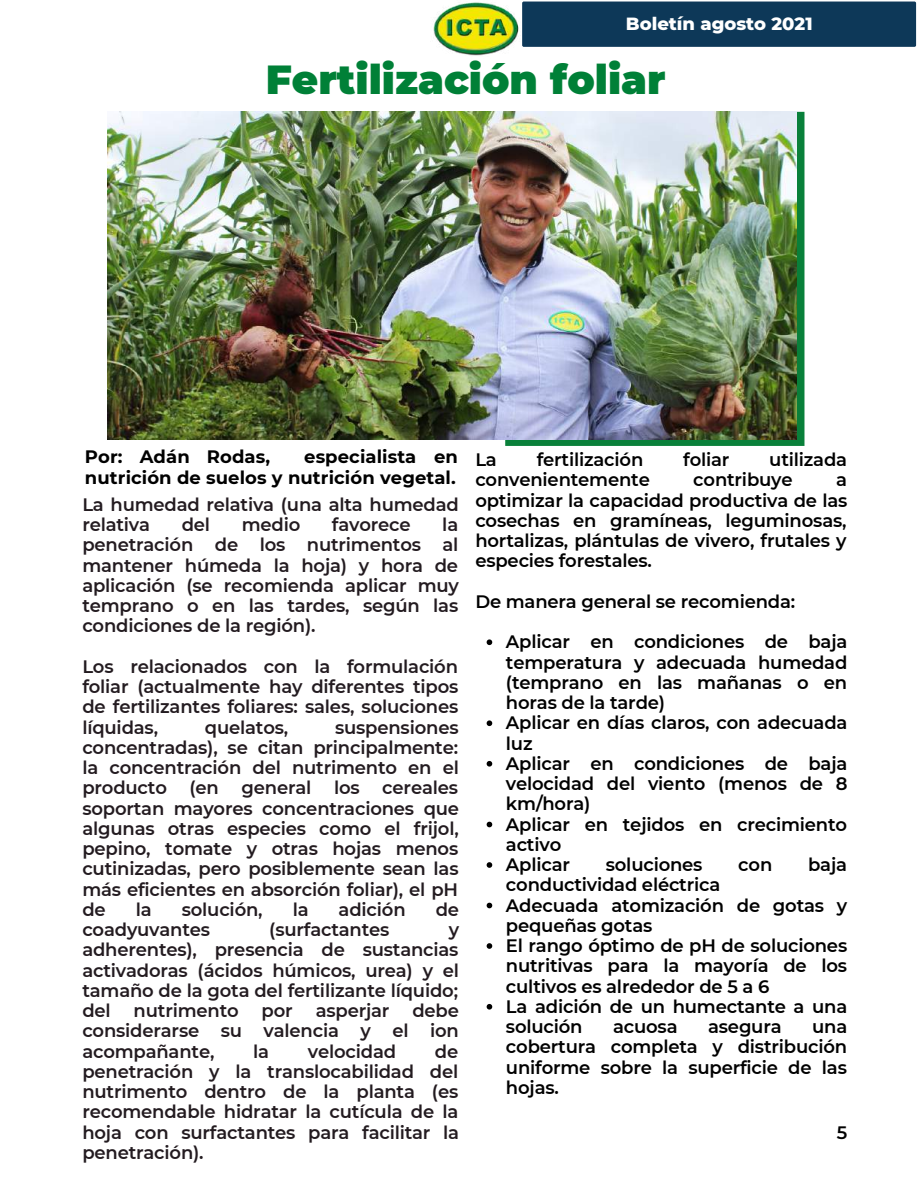
<style>
.page{position:relative;width:918px;height:1188px;background:#fff}
.page>*{position:absolute;margin:0;border:0;box-sizing:border-box;transform-origin:0 0}
.t1{font:900 40.5px "Montserrat";color:#008037}
.t2{font:600 18px/20.2px "Montserrat";letter-spacing:-.01em;color:#231b20;text-align:justify}
.t3{font:600 18px/20.2px "Montserrat";letter-spacing:-.01em;color:#000}
.t4{font:700 18px/21.3px "Montserrat";letter-spacing:.005em;color:#000;text-align:right}
.t5{font:800 18px "Montserrat";color:#fff}
</style>
<div class="page">
<div style="left:522px;top:1px;width:395px;height:46px;background:#0d3858"></div>
<img style="left:433px;top:2px;width:86px;height:54px">
<svg style="left:505px;top:112px;width:299px;height:334px;fill:#09803a"></svg>
<img style="left:108px;top:111px;width:688px;height:329px">
<svg style="left:487px;top:639px;width:5px;height:6px"></svg>
<svg style="left:487px;top:720px;width:5px;height:6px"></svg>
<svg style="left:487px;top:761px;width:5px;height:6px"></svg>
<svg style="left:487px;top:822px;width:5px;height:5px"></svg>
<svg style="left:487px;top:862px;width:5px;height:6px"></svg>
<svg style="left:487px;top:903px;width:5px;height:5px"></svg>
<svg style="left:487px;top:943px;width:5px;height:6px"></svg>
<svg style="left:487px;top:1004px;width:5px;height:6px"></svg>
<p class="t5" style="left:626px;top:12px;width:188px">Boletín agosto 2021</p>
<h1 class="t1" style="left:266px;top:55px;width:401px">Fertilización foliar</h1>
<p class="t4" style="left:85px;top:446px;width:375px">especialista en<br>nutrición de suelos y nutrición vegetal.</p>
<p class="t4" style="left:85px;top:446px;width:187px">Por: Adán Rodas,</p>
<p class="t2" style="left:82px;top:494px;width:378px">La humedad relativa (una alta humedad relativa</p>
<p class="t2" style="left:182px;top:515px;width:30px">del</p>
<p class="t2" style="left:242px;top:515px;width:60px">medio</p>
<p class="t2" style="left:332px;top:515px;width:80px">favorece</p>
<p class="t2" style="left:82px;top:515px;width:378px;text-indent:360px">la penetración de los nutrimentos al mantener húmeda la hoja) y hora de aplicación (se recomienda aplicar muy temprano o en las tardes, según las condiciones de la región).</p>
<p class="t2" style="left:82px;top:656px;width:378px">Los relacionados con la formulación foliar (actualmente hay diferentes tipos de fertilizantes foliares: sales, soluciones líquidas,</p>
<p class="t2" style="left:82px;top:717px;width:378px;text-indent:253px">suspensiones concentradas), se citan principalmente: la concentración del nutrimento en el producto</p>
<p class="t2" style="left:205px;top:717px;width:85px">quelatos,</p>
<p class="t2" style="left:82px;top:778px;width:378px;text-indent:300px">cereales soportan mayores concentraciones que algunas otras especies como el frijol, pepino, tomate y otras hojas menos cutinizadas, pero posiblemente sean las más eficientes en absorción foliar), el pH de</p>
<p class="t2" style="left:190px;top:778px;width:31px">(en</p>
<p class="t2" style="left:242px;top:778px;width:71px">general</p>
<p class="t2" style="left:334px;top:778px;width:27px">los</p>
<p class="t2" style="left:136px;top:899px;width:17px">la</p>
<p class="t2" style="left:182px;top:899px;width:82px">solución,</p>
<p class="t2" style="left:293px;top:899px;width:17px">la</p>
<p class="t2" style="left:339px;top:899px;width:69px">adición</p>
<p class="t2" style="left:436px;top:899px;width:25px">de</p>
<p class="t2" style="left:82px;top:920px;width:129px">coadyuvantes</p>
<p class="t2" style="left:269px;top:920px;width:122px">(surfactantes</p>
<p class="t2" style="left:82px;top:920px;width:378px;text-indent:366px">y adherentes), presencia de sustancias activadoras (ácidos húmicos, urea) y el tamaño de la gota del fertilizante líquido; del</p>
<p class="t2" style="left:134px;top:1001px;width:107px">nutrimento</p>
<p class="t2" style="left:262px;top:1001px;width:33px">por</p>
<p class="t2" style="left:316px;top:1001px;width:75px">asperjar</p>
<p class="t2" style="left:82px;top:1001px;width:378px;text-indent:330px">debe considerarse su valencia y el ion acompañante,</p>
<p class="t2" style="left:253px;top:1041px;width:17px">la</p>
<p class="t2" style="left:308px;top:1041px;width:90px">velocidad</p>
<p class="t2" style="left:82px;top:1041px;width:378px;text-indent:352px">de penetración y la translocabilidad del nutrimento dentro de la planta (es recomendable hidratar la cutícula de la hoja con surfactantes para facilitar la penetración).</p>
<p class="t3" style="left:475px;top:450px;width:23px">La</p>
<p class="t3" style="left:537px;top:450px;width:108px">fertilización</p>
<p class="t3" style="left:683px;top:450px;width:48px">foliar</p>
<p class="t3" style="left:769px;top:450px;width:79px">utilizada</p>
<p class="t3" style="left:475px;top:470px;width:176px">convenientemente</p>
<p class="t3" style="left:693px;top:470px;width:101px">contribuye</p>
<p class="t3" style="left:475px;top:470px;width:374px;text-align:justify;text-indent:361px">a optimizar la capacidad productiva de las cosechas en gramíneas, leguminosas, hortalizas, plántulas de vivero, frutales y especies forestales.</p>
<p class="t3" style="left:475px;top:591px;width:321px">De manera general se recomienda:</p>
<p class="t3" style="left:506px;top:632px;width:343px">Aplicar en condiciones de baja temperatura y adecuada humedad (temprano en las mañanas o en horas de la tarde)<br>Aplicar en días claros, con adecuada luz<br>Aplicar en condiciones de baja velocidad del viento (menos de 8 km/hora)<br>Aplicar en tejidos en crecimiento activo<br>Aplicar</p>
<p class="t3" style="left:606px;top:855px;width:98px">soluciones</p>
<p class="t3" style="left:738px;top:855px;width:36px">con</p>
<p class="t3" style="left:808px;top:855px;width:40px">baja</p>
<p class="t3" style="left:506px;top:875px;width:343px">conductividad eléctrica<br>Adecuada atomización de gotas y pequeñas gotas<br>El rango óptimo de pH de soluciones nutritivas para la mayoría de los cultivos es alrededor de 5 a 6<br>La adición de un humectante a una solución</p>
<p class="t3" style="left:506px;top:1017px;width:343px;text-align:justify;text-indent:306px">una cobertura completa y distribución uniforme sobre la superficie de las hojas.</p>
<p class="t3" style="left:613px;top:1017px;width:66px">acuosa</p>
<p class="t3" style="left:708px;top:1017px;width:75px">asegura</p>
<p class="t3" style="left:837px;top:1123px;width:12px">5</p>
</div>
